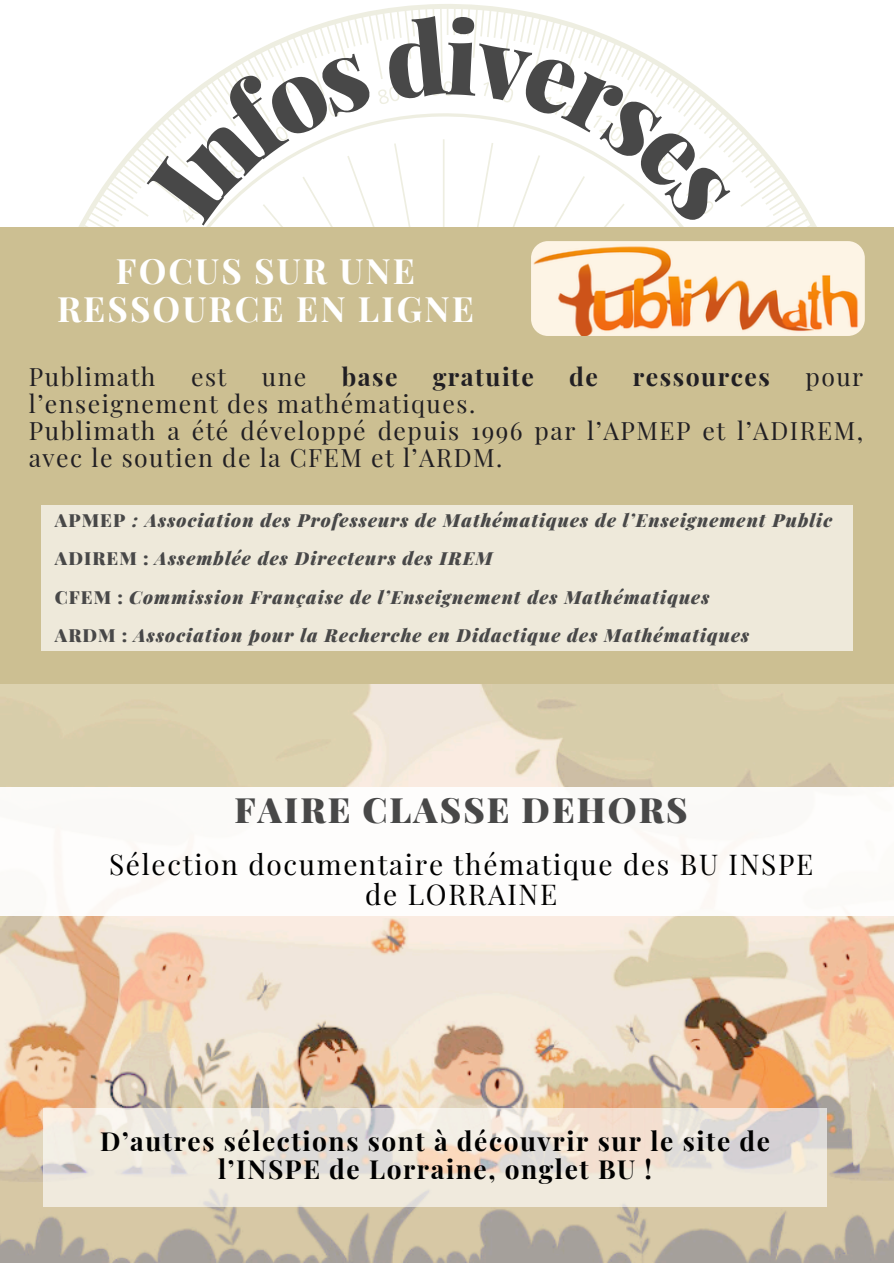
<style>
.page{position:relative;width:894px;height:1264px;background:#fff}
.page>*{position:absolute;margin:0;border:0;box-sizing:border-box;transform-origin:0 0}
.t1{font:700 34.95px/38.2px "Playfair Display";letter-spacing:.06em;color:#fff;text-align:center}
.t2{font:900 34.95px "Playfair Display";letter-spacing:.06em;color:#484848}
.t3{font:28.05px/30.3px "Playfair Display";letter-spacing:.06em;color:#000;text-align:center}
.t4{font:700 26.25px/28.2px "Playfair Display";letter-spacing:.06em;color:#000;text-align:center}
.t5{font:24.75px/27px "Playfair Display";letter-spacing:.06em;color:#211f23}
.t6{font:700 24.75px "Playfair Display";letter-spacing:.06em;color:#211f23}
.t7{font:italic 900 18.15px "Playfair Display";letter-spacing:.06em;color:#484848}
.s1{font-style:normal}
</style>
<div class="page">
<svg style="left:78px;top:4px;width:739px;height:223px"></svg>
<div style="left:0;top:227px;width:893px;height:463px;background:#ccbf92"></div>
<img style="left:531px;top:241px;width:333px;height:94px;border-radius:17px">
<img style="left:0;top:684px;width:893px;height:578px">
<svg style="left:44px;top:1108px;width:782px;height:98px;background:#ece4da"></svg>
<div style="left:41px;top:505px;width:811px;height:146px;background:#eee9da"></div>
<div style="left:0;top:787px;width:893px;height:129px;background:#fff"></div>
<svg style="left:146px;top:52px;width:227px;height:173px"></svg>
<svg style="left:384px;top:14px;width:348px;height:212px"></svg>
<h1 class="t1" style="left:57px;top:250px;width:418px">FOCUS SUR UNE<br>RESSOURCE EN LIGNE</h1>
<h3 class="t5" style="left:29px;top:362px;width:128px">Publimath</h3>
<h3 class="t5" style="left:191px;top:362px;width:37px">est</h3>
<h3 class="t5" style="left:262px;top:362px;width:46px">une</h3>
<h3 class="t6" style="left:342px;top:359px;width:57px">base</h3>
<h3 class="t6" style="left:432px;top:359px;width:103px">gratuite</h3>
<h3 class="t6" style="left:569px;top:359px;width:30px">de</h3>
<h3 class="t6" style="left:632px;top:359px;width:138px">ressources</h3>
<h3 class="t5" style="left:805px;top:362px;width:59px">pour</h3>
<h3 class="t5" style="left:29px;top:389px;width:835px">l’enseignement des mathématiques.<br>Publimath a été développé depuis 1996 par l’APMEP et l’ADIREM, avec le soutien de la CFEM et l’ARDM.</h3>
<p class="t7" style="left:55px;top:507px;width:778px"><span class="s1">APMEP</span> : Association des Professeurs de Mathématiques de l’Enseignement Public</p>
<h2 class="t7" style="left:55px;top:545px;width:439px"><span class="s1">ADIREM :</span> Assemblée des Directeurs des IREM</h2>
<p class="t7" style="left:55px;top:584px;width:656px"><span class="s1">CFEM :</span> Commission Française de l’Enseignement des Mathématiques</p>
<h5 class="t7" style="left:55px;top:622px;width:695px"><span class="s1">ARDM :</span> Association pour la Recherche en Didactique des Mathématiques</h5>
<p class="t2" style="left:234px;top:785px;width:454px">FAIRE CLASSE DEHORS</p>
<p class="t3" style="left:109px;top:848px;width:705px">Sélection documentaire thématique des BU INSPE de LORRAINE</p>
<h3 class="t4" style="left:100px;top:1125px;width:671px">D’autres sélections sont à découvrir sur le site de l’INSPE de Lorraine, onglet BU !</h3>
</div>
